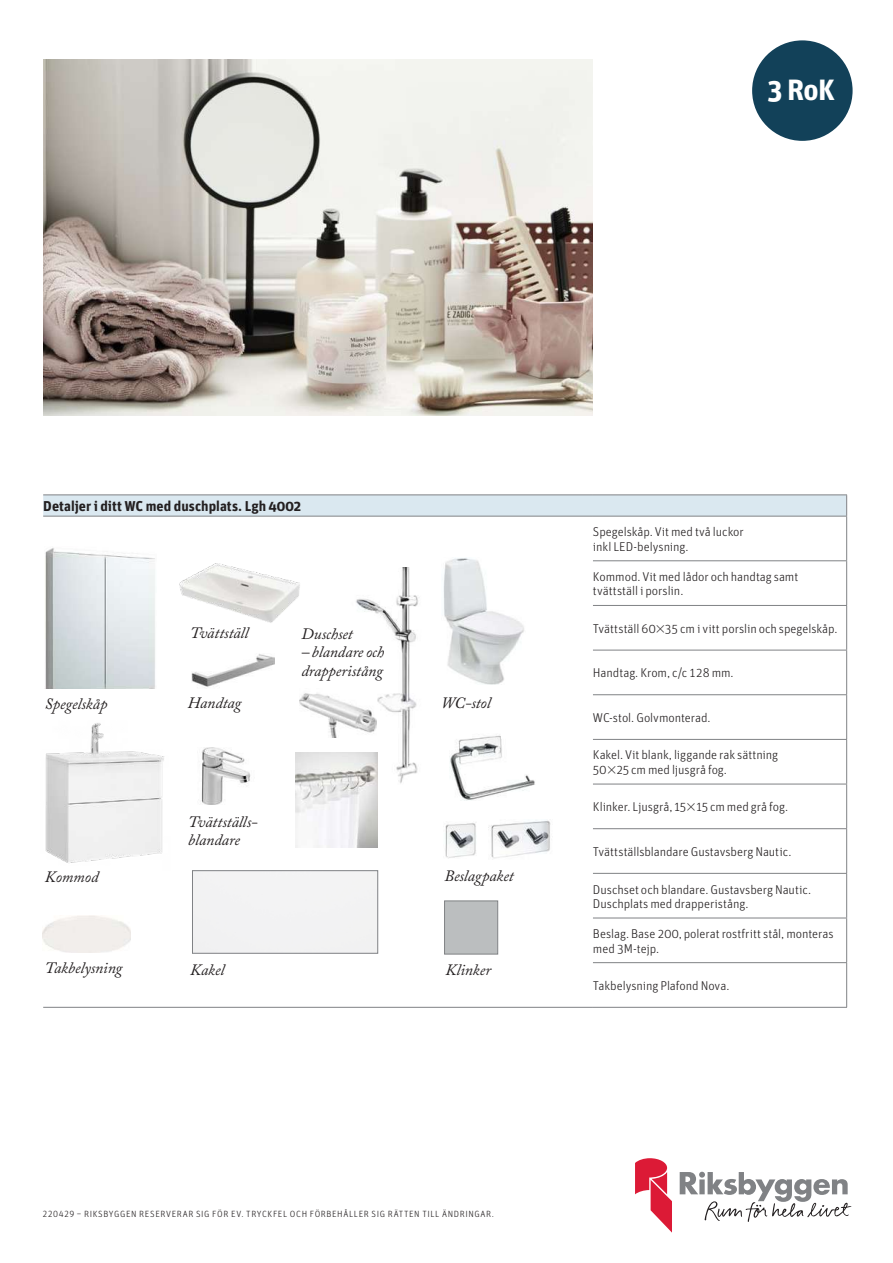
<style>
.page{position:relative;width:893px;height:1263px;background:#fff}
.page>*{position:absolute;margin:0;border:0;box-sizing:border-box;transform-origin:0 0}
.t1{font:700 29.4px "Unit OTRB";color:#fff}
.t2{font:italic 15.75px/18.8px "Adobe Caslon Pro";letter-spacing:-.005em;color:#231f20}
.t3{font:700 14.25px "Unit OTRB";letter-spacing:.005em;color:#231f20}
.t4{font:300 12.75px/14.2px "Unit OTRB";letter-spacing:-.005em;color:#231f20}
.t5{font:300 9px "Unit OTRB";letter-spacing:.065em;color:#231f20}
.s1{font-family:"Mathematical Pi One";font-weight:400}
</style>
<div class="page">
<svg style="left:43px;top:561px;width:803px;height:446px"></svg>
<svg style="left:43px;top:495px;width:804px;height:21px;background:#d6e4ec"></svg>
<hr style="left:846px;top:516px;width:1px;height:44px;background:#808285">
<hr style="left:846px;top:561px;width:1px;height:44px;background:#808285">
<hr style="left:846px;top:606px;width:1px;height:44px;background:#808285">
<hr style="left:846px;top:650px;width:1px;height:44px;background:#808285">
<hr style="left:846px;top:695px;width:1px;height:44px;background:#808285">
<hr style="left:846px;top:740px;width:1px;height:44px;background:#808285">
<hr style="left:846px;top:784px;width:1px;height:44px;background:#808285">
<hr style="left:846px;top:829px;width:1px;height:44px;background:#808285">
<hr style="left:846px;top:874px;width:1px;height:44px;background:#808285">
<hr style="left:846px;top:918px;width:1px;height:44px;background:#808285">
<hr style="left:846px;top:963px;width:1px;height:44px;background:#808285">
<hr style="left:43px;top:1007px;width:550px;height:1px;background:#808285">
<hr style="left:593px;top:1007px;width:254px;height:1px;background:#808285">
<hr style="left:43px;top:494px;width:550px;height:1px;background:#808285">
<hr style="left:593px;top:494px;width:254px;height:1px;background:#808285">
<hr style="left:43px;top:516px;width:550px;height:1px;background:#808285">
<hr style="left:593px;top:516px;width:254px;height:1px;background:#808285">
<hr style="left:593px;top:560px;width:254px;height:1px;background:#808285">
<hr style="left:593px;top:605px;width:254px;height:1px;background:#808285">
<hr style="left:593px;top:650px;width:254px;height:1px;background:#808285">
<hr style="left:593px;top:694px;width:254px;height:1px;background:#808285">
<hr style="left:593px;top:739px;width:254px;height:1px;background:#808285">
<hr style="left:593px;top:784px;width:254px;height:1px;background:#808285">
<hr style="left:593px;top:828px;width:254px;height:1px;background:#808285">
<hr style="left:593px;top:873px;width:254px;height:1px;background:#808285">
<hr style="left:593px;top:918px;width:254px;height:1px;background:#808285">
<hr style="left:593px;top:962px;width:254px;height:1px;background:#808285">
<div style="left:752px;top:40px;width:101px;height:101px;background:#124159;border-radius:50%"></div>
<img style="left:44px;top:60px;width:548px;height:356px">
<svg style="left:680px;top:1172px;width:171px;height:50px"></svg>
<svg style="left:635px;top:1158px;width:37px;height:74px"></svg>
<img style="left:441px;top:558px;width:85px;height:126px">
<img style="left:43px;top:915px;width:88px;height:37px">
<img style="left:191px;top:654px;width:84px;height:34px">
<img style="left:43px;top:717px;width:128px;height:153px">
<img style="left:45px;top:548px;width:111px;height:141px">
<img style="left:174px;top:561px;width:133px;height:62px">
<div style="left:194px;top:872px;width:182px;height:79px;background:#f2f2f3"></div>
<div style="left:192px;top:870px;width:186px;height:83px;border:1px solid #808285"></div>
<div style="left:444px;top:901px;width:54px;height:53px;background:#bbbebf;border:1px solid #808285"></div>
<img style="left:443px;top:821px;width:34px;height:37px">
<img style="left:489px;top:819px;width:63px;height:40px">
<img style="left:449px;top:733px;width:88px;height:67px">
<img style="left:346px;top:567px;width:78px;height:217px">
<img style="left:299px;top:688px;width:78px;height:50px">
<img style="left:197px;top:747px;width:57px;height:58px">
<img style="left:296px;top:752px;width:82px;height:95px">
<h1 class="t1" style="left:767px;top:71px;width:69px">3 RoK</h1>
<p class="t3" style="left:43px;top:497px;width:260px">Detaljer i ditt WC med duschplats. Lgh 4002</p>
<p class="t2" style="left:190px;top:624px;width:60px">Tvättställ</p>
<p class="t2" style="left:301px;top:624px;width:53px">Duschset</p>
<p class="t2" style="left:301px;top:642px;width:84px">– blandare och drapperistång</p>
<p class="t2" style="left:45px;top:694px;width:64px">Spegelskåp</p>
<p class="t2" style="left:188px;top:693px;width:55px">Handtag</p>
<p class="t2" style="left:441px;top:693px;width:51px">WC-stol</p>
<p class="t2" style="left:188px;top:812px;width:71px">Tvättställs&shy;blandare</p>
<p class="t2" style="left:45px;top:867px;width:55px">Kommod</p>
<p class="t2" style="left:444px;top:866px;width:71px">Beslagpaket</p>
<p class="t2" style="left:45px;top:958px;width:79px">Takbelysning</p>
<p class="t2" style="left:190px;top:960px;width:36px">Kakel</p>
<p class="t2" style="left:446px;top:961px;width:47px">Klinker</p>
<p class="t4" style="left:593px;top:525px;width:152px">Spegelskåp. Vit med två luckor inkl LED-belysning.</p>
<p class="t4" style="left:593px;top:570px;width:207px">Kommod. Vit med lådor och handtag samt tvättställ i porslin.</p>
<p class="t4" style="left:593px;top:621px;width:246px">Tvättställ 60<span class="s1">3</span>35 cm i vitt porslin och spegelskåp.</p>
<p class="t4" style="left:593px;top:666px;width:142px">Handtag. Krom, c/c 128 mm.</p>
<p class="t4" style="left:593px;top:711px;width:119px">WC-stol. Golvmonterad.</p>
<p class="t4" style="left:593px;top:747px;width:187px;line-height:15px">Kakel. Vit blank, liggande rak sättning<br>50<span class="s1">3</span>25 cm med ljusgrå fog.</p>
<p class="t4" style="left:593px;top:800px;width:197px">Klinker. Ljusgrå, 15<span class="s1">3</span>15 cm med grå fog.</p>
<p class="t4" style="left:593px;top:845px;width:200px">Tvättställsblandare Gustavsberg Nautic.</p>
<p class="t4" style="left:593px;top:882px;width:220px">Duschset och blandare. Gustavsberg Nautic.<br>Duschplats med drapperistång.</p>
<p class="t4" style="left:593px;top:927px;width:242px">Beslag. Base 200, polerat rostfritt stål, monteras med 3M-tejp.</p>
<p class="t4" style="left:593px;top:978px;width:138px">Takbelysning Plafond Nova.</p>
<p class="t5" style="left:43px;top:1209px;width:453px">220429 – RIKSBYGGEN RESERVERAR SIG FÖR EV. TRYCKFEL OCH FÖRBEHÅLLER SIG RÄTTEN TILL ÄNDRINGAR.</p>
</div>
